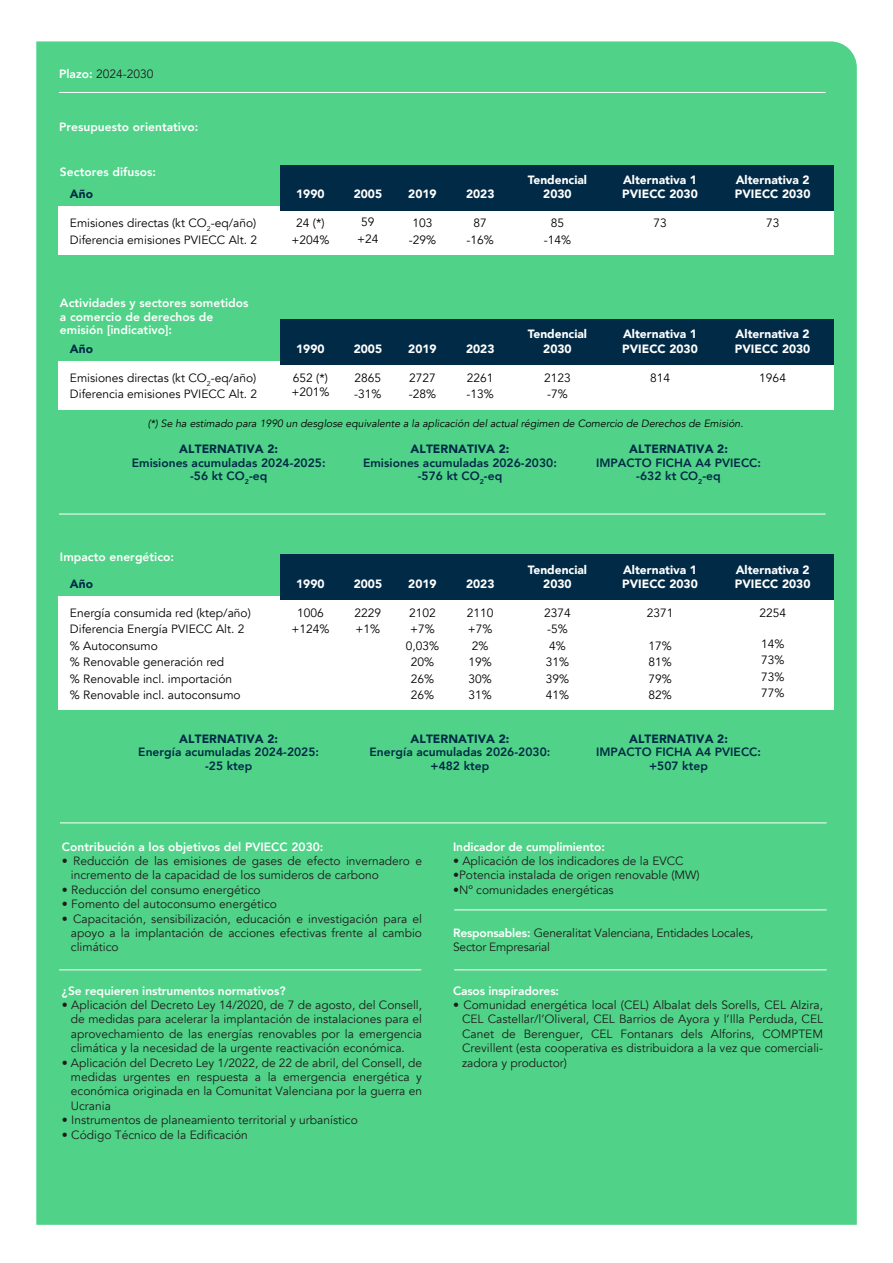
<style>
.page{position:relative;width:893px;height:1263px;background:#fff}
.page>*{position:absolute;margin:0;border:0;box-sizing:border-box;transform-origin:0 0}
.t1{font:12px/14.4px "Avenir";color:#1d1d1b;text-align:justify}
.t2{font:12px/16.5px "Avenir";color:#000}
.t3{font:800 12px/13.5px "Avenir";letter-spacing:.005em;color:#fff}
.t4{font:900 12px/14.4px "Avenir";color:#fff}
.t5{font:800 12px/13.5px "Avenir";letter-spacing:.005em;color:#002a46;text-align:center}
.t6{font:900 12px "Avenir";letter-spacing:.005em;color:#002a46}
.t7{font:italic 10.5px "Avenir";color:#000}
.s1{font-weight:800;color:#fff}
</style>
<div class="page">
<div style="left:36px;top:41px;width:821px;height:1184px;background:#50d388"></div>
<div style="left:59px;top:206px;width:775px;height:49px;background:#fff"></div>
<div style="left:281px;top:165px;width:553px;height:45px;background:#002a46"></div>
<div style="left:59px;top:361px;width:775px;height:49px;background:#fff"></div>
<hr style="left:59px;top:514px;width:767px;height:1px;background:#fff">
<div style="left:281px;top:319px;width:553px;height:46px;background:#002a46"></div>
<div style="left:59px;top:596px;width:775px;height:114px;background:#fff"></div>
<div style="left:281px;top:555px;width:553px;height:45px;background:#002a46"></div>
<hr style="left:59px;top:92px;width:767px;height:1px;background:#fff">
<hr style="left:60px;top:822px;width:766px;height:1px;background:#fff">
<hr style="left:59px;top:969px;width:362px;height:1px;background:#fff">
<hr style="left:454px;top:969px;width:372px;height:1px;background:#fff">
<hr style="left:454px;top:909px;width:372px;height:1px;background:#fff">
<p class="t1" style="left:59px;top:67px;width:96px"><span class="s1">Plazo:</span> 2024-2030</p>
<p class="t3" style="left:59px;top:120px;width:141px">Presupuesto orientativo:</p>
<p class="t3" style="left:60px;top:165px;width:98px">Sectores difusos:</p>
<p class="t6" style="left:70px;top:184px;width:25px">Año</p>
<p class="t2" style="left:70px;top:215px;width:189px">Emisiones directas (kt CO<sub>2</sub>-eq/año)<br>Diferencia emisiones PVIECC Alt. 2</p>
<p class="t3" style="left:60px;top:296px;width:190px">Actividades y sectores sometidos a comercio de derechos de emisión [indicativo]:</p>
<p class="t6" style="left:70px;top:338px;width:25px">Año</p>
<p class="t2" style="left:70px;top:369px;width:189px">Emisiones directas (kt CO<sub>2</sub>-eq/año)<br>Diferencia emisiones PVIECC Alt. 2</p>
<p class="t4" style="left:296px;top:187px;width:30px">1990</p>
<p class="t2" style="left:291px;top:215px;width:40px;text-align:center">24 (*) +204%</p>
<p class="t4" style="left:354px;top:187px;width:30px">2005</p>
<p class="t2" style="left:357px;top:214px;width:23px;text-align:center">59 +24</p>
<p class="t4" style="left:408px;top:187px;width:30px">2019</p>
<p class="t2" style="left:409px;top:215px;width:29px;text-align:center">103 -29%</p>
<p class="t4" style="left:466px;top:187px;width:30px">2023</p>
<p class="t2" style="left:467px;top:215px;width:29px;text-align:center">87 -16%</p>
<p class="t4" style="left:296px;top:341px;width:30px">1990</p>
<p class="t2" style="left:291px;top:371px;width:40px;line-height:14.4px">652 (*) +201%</p>
<p class="t4" style="left:354px;top:341px;width:30px">2005</p>
<p class="t2" style="left:354px;top:369px;width:29px">2865 -31%</p>
<p class="t4" style="left:408px;top:341px;width:30px">2019</p>
<p class="t2" style="left:409px;top:369px;width:29px">2727 -28%</p>
<p class="t4" style="left:466px;top:341px;width:30px">2023</p>
<p class="t2" style="left:467px;top:369px;width:29px">2261 -13%</p>
<p class="t4" style="left:528px;top:172px;width:61px;text-align:center">Tendencial<br>2030</p>
<p class="t2" style="left:544px;top:215px;width:29px;text-align:center">85 -14%</p>
<p class="t4" style="left:528px;top:327px;width:61px;text-align:center">Tendencial<br>2030</p>
<p class="t2" style="left:544px;top:369px;width:28px">2123 -7%</p>
<p class="t4" style="left:622px;top:172px;width:77px">Alternativa 1<br>PVIECC 2030</p>
<p class="t2" style="left:653px;top:215px;width:15px">73</p>
<p class="t4" style="left:622px;top:327px;width:77px">Alternativa 1<br>PVIECC 2030</p>
<p class="t2" style="left:650px;top:369px;width:22px">814</p>
<p class="t4" style="left:735px;top:172px;width:77px">Alternativa 2<br>PVIECC 2030</p>
<p class="t2" style="left:766px;top:215px;width:15px">73</p>
<p class="t4" style="left:735px;top:327px;width:77px">Alternativa 2<br>PVIECC 2030</p>
<p class="t2" style="left:759px;top:369px;width:28px">1964</p>
<p class="t7" style="left:148px;top:417px;width:597px">(*) Se ha estimado para 1990 un desglose equivalente a la aplicación del actual régimen de Comercio de Derechos de Emisión.</p>
<p class="t6" style="left:179px;top:439px;width:100px">ALTERNATIVA 2:</p>
<p class="t5" style="left:132px;top:456px;width:195px">Emisiones acumuladas 2024-2025: -56 kt CO<sub>2</sub>-eq</p>
<p class="t6" style="left:411px;top:439px;width:100px">ALTERNATIVA 2:</p>
<p class="t5" style="left:363px;top:456px;width:195px">Emisiones acumuladas 2026-2030: -576 kt CO<sub>2</sub>-eq</p>
<p class="t6" style="left:629px;top:439px;width:100px">ALTERNATIVA 2:</p>
<p class="t5" style="left:596px;top:456px;width:167px">IMPACTO FICHA A4 PVIECC: -632 kt CO<sub>2</sub>-eq</p>
<p class="t3" style="left:60px;top:550px;width:116px">Impacto energético:</p>
<p class="t6" style="left:70px;top:573px;width:25px">Año</p>
<p class="t2" style="left:70px;top:605px;width:182px">Energía consumida red (ktep/año)<br>Diferencia Energía PVIECC Alt. 2 % Autoconsumo<br>% Renovable generación red<br>% Renovable incl. importación<br>% Renovable incl. autoconsumo</p>
<p class="t4" style="left:296px;top:576px;width:30px">1990</p>
<p class="t2" style="left:291px;top:605px;width:40px;text-align:center">1006 +124%</p>
<p class="t6" style="left:179px;top:728px;width:100px">ALTERNATIVA 2:</p>
<p class="t5" style="left:138px;top:745px;width:182px">Energía acumuladas 2024-2025: -25 ktep</p>
<p class="t4" style="left:354px;top:576px;width:30px">2005</p>
<p class="t2" style="left:355px;top:605px;width:28px">2229 +1%</p>
<p class="t4" style="left:408px;top:576px;width:30px">2019</p>
<p class="t2" style="left:406px;top:605px;width:35px;text-align:center">2102 +7%<br>0,03%<br>20%<br>26%<br>26%</p>
<p class="t4" style="left:466px;top:576px;width:30px">2023</p>
<p class="t2" style="left:467px;top:605px;width:28px;text-align:center">2110 +7%<br>2%<br>19%<br>30%<br>31%</p>
<p class="t4" style="left:528px;top:562px;width:61px;text-align:center">Tendencial<br>2030</p>
<p class="t2" style="left:544px;top:605px;width:28px">2374 -5%<br>4%<br>31%<br>39%<br>41%</p>
<p class="t4" style="left:622px;top:562px;width:77px">Alternativa 1<br>PVIECC 2030</p>
<p class="t2" style="left:647px;top:605px;width:28px">2371</p>
<p class="t2" style="left:648px;top:638px;width:25px;text-align:justify">17% 81% 79% 82%</p>
<p class="t4" style="left:735px;top:562px;width:77px">Alternativa 2<br>PVIECC 2030</p>
<p class="t2" style="left:759px;top:605px;width:28px">2254</p>
<p class="t2" style="left:761px;top:635px;width:25px;text-align:justify">14% 73% 73% 77%</p>
<p class="t6" style="left:411px;top:728px;width:100px">ALTERNATIVA 2:</p>
<p class="t5" style="left:370px;top:745px;width:182px">Energía acumuladas 2026-2030: +482 ktep</p>
<p class="t6" style="left:629px;top:728px;width:100px">ALTERNATIVA 2:</p>
<p class="t5" style="left:596px;top:745px;width:167px">IMPACTO FICHA A4 PVIECC: +507 ktep</p>
<p class="t3" style="left:62px;top:840px;width:263px">Contribución a los objetivos del PVIECC 2030:</p>
<p class="t1" style="left:71px;top:854px;width:353px;text-indent:-9px">• Reducción de las emisiones de gases de efecto invernadero e incremento de la capacidad de los sumideros de carbono</p>
<p class="t1" style="left:62px;top:883px;width:200px">• Reducción del consumo energético</p>
<p class="t1" style="left:62px;top:897px;width:217px">• Fomento del autoconsumo energético</p>
<p class="t1" style="left:71px;top:911px;width:353px;text-indent:-9px">• Capacitación, sensibilización, educación e investigación para el apoyo a la implantación de acciones efectivas frente al cambio climático</p>
<p class="t3" style="left:62px;top:984px;width:225px">¿Se requieren instrumentos normativos?</p>
<p class="t1" style="left:71px;top:998px;width:353px;text-indent:-9px">• Aplicación del Decreto Ley 14/2020, de 7 de agosto, del Consell, de medidas para acelerar la implantación de instalaciones para el aprovechamiento de las energías renovables por la emergencia climática y la necesidad de la urgente reactivación económica.</p>
<p class="t1" style="left:71px;top:1055px;width:353px;text-indent:-9px">• Aplicación del Decreto Ley 1/2022, de 22 de abril, del Consell, de medidas urgentes en respuesta a la emergencia energética y económica originada en la Comunitat Valenciana por la guerra en Ucrania</p>
<p class="t1" style="left:62px;top:1113px;width:297px">• Instrumentos de planeamiento territorial y urbanístico</p>
<p class="t1" style="left:62px;top:1127px;width:188px">• Código Técnico de la Edificación</p>
<p class="t3" style="left:453px;top:840px;width:153px">Indicador de cumplimiento:</p>
<p class="t1" style="left:453px;top:854px;width:232px">• Aplicación de los indicadores de la EVCC</p>
<p class="t1" style="left:453px;top:868px;width:248px">•Potencia instalada de origen renovable (MW)</p>
<p class="t1" style="left:453px;top:883px;width:162px">•Nº comunidades energéticas</p>
<p class="t1" style="left:453px;top:926px;width:302px"><span class="s1">Responsables:</span> Generalitat Valenciana, Entidades Locales,<br>Sector Empresarial</p>
<p class="t3" style="left:453px;top:984px;width:108px">Casos inspiradores:</p>
<p class="t1" style="left:462px;top:998px;width:363px;text-indent:-9px">• Comunidad energética local (CEL) Albalat dels Sorells, CEL Alzira, CEL Castellar/l’Oliveral, CEL Barrios de Ayora y l’Illa Perduda, CEL Canet de Berenguer, CEL Fontanars dels Alforins, COMPTEM Crevillent (esta cooperativa es distribuidora a la vez que comerciali&shy;zadora y productor)</p>
</div>
